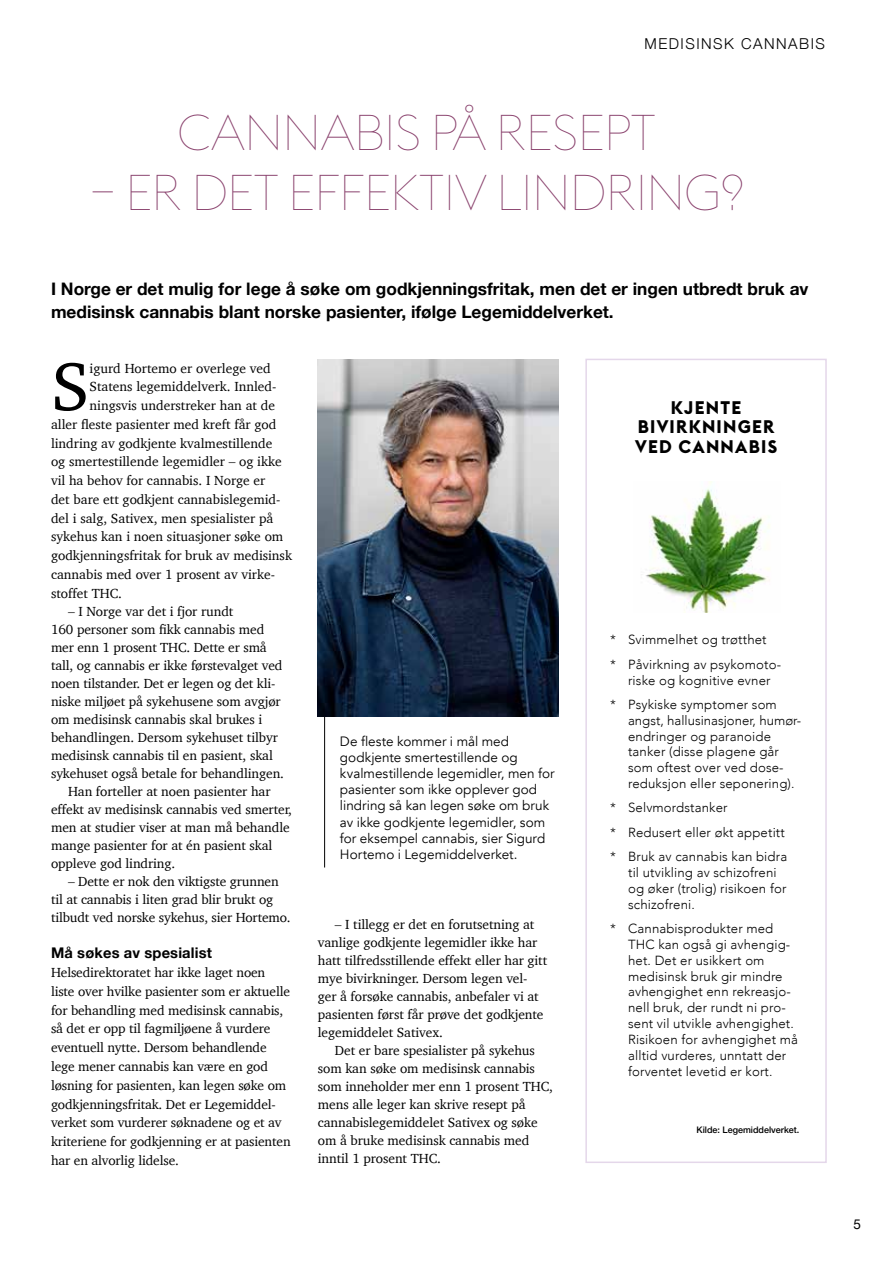
<style>
.page{position:relative;width:893px;height:1263px;background:#fff}
.page>*{position:absolute;margin:0;border:0;box-sizing:border-box;transform-origin:0 0}
.t1{font:69.45px "Charter";color:#000}
.t2{font:200 49.5px "Euclid Flex";color:#883f6b}
.t3{font:700 18px/19.5px "Euclid Flex";letter-spacing:.07em;color:#000;text-align:center}
.t4{font:700 17.25px/22.5px "Helvetica Neue";color:#000}
.t5{font:300 15px "Helvetica Neue";letter-spacing:.1em;color:#000}
.t6{font:700 14.7px "Helvetica Neue";letter-spacing:.01em;color:#000}
.t7{font:13.5px/18px "Charter";letter-spacing:-.005em;color:#000}
.t8{font:13.5px/16.2px "Avenir";color:#000}
.t9{font:13.5px "Helvetica Neue";color:#000}
.t10{font:300 13.2px/15.9px "Avenir";letter-spacing:.01em;color:#000}
.t11{font:500 9px "Helvetica Neue";color:#000}
</style>
<div class="page">
<hr style="left:324px;top:708px;width:1px;height:159px;background:#000">
<img style="left:317px;top:359px;width:241px;height:358px">
<div style="left:585px;top:359px;width:242px;height:804px;border:2px solid #e4d7ea"></div>
<img style="left:645px;top:482px;width:125px;height:130px">
<p class="t5" style="left:645px;top:31px;width:182px">MEDISINSK CANNABIS</p>
<h2 class="t2" style="left:178px;top:104px;width:480px">CANNABIS PÅ RESEPT</h2>
<h2 class="t2" style="left:90px;top:164px;width:655px">– ER DET EFFEKTIV LINDRING?</h2>
<p class="t4" style="left:51px;top:278px;width:759px">I Norge er det mulig for lege å søke om godkjenningsfritak, men det er ingen utbredt bruk av medisinsk cannabis blant norske pasienter, ifølge Legemiddelverket.</p>
<h1 class="t1" style="left:51px;top:326px;width:40px">S</h1>
<p class="t7" style="left:90px;top:359px;width:183px">igurd Hortemo er overlege ved</p>
<p class="t7" style="left:90px;top:378px;width:188px">Statens legemiddelverk. Innled-</p>
<p class="t7" style="left:90px;top:396px;width:187px">ningsvis understreker han at de</p>
<p class="t7" style="left:51px;top:415px;width:227px">aller fleste pasienter med kreft får god</p>
<p class="t7" style="left:51px;top:434px;width:223px">lindring av godkjente kvalmestillende</p>
<p class="t7" style="left:51px;top:453px;width:232px">og smertestillende legemidler – og ikke</p>
<p class="t7" style="left:51px;top:471px;width:216px">vil ha behov for cannabis. I Norge er</p>
<p class="t7" style="left:51px;top:490px;width:231px">det bare ett godkjent cannabislegemid-</p>
<p class="t7" style="left:51px;top:509px;width:224px">del i salg, Sativex, men spesialister på</p>
<p class="t7" style="left:51px;top:528px;width:234px">sykehus kan i noen situasjoner søke om</p>
<p class="t7" style="left:51px;top:546px;width:242px">godkjenningsfritak for bruk av medisinsk</p>
<p class="t7" style="left:51px;top:565px;width:225px">cannabis med over 1 prosent av virke-</p>
<p class="t7" style="left:51px;top:584px;width:73px">stoffet THC.</p>
<p class="t7" style="left:68px;top:602px;width:167px">– I Norge var det i fjor rundt</p>
<p class="t7" style="left:51px;top:620px;width:215px">160 personer som fikk cannabis med</p>
<p class="t7" style="left:51px;top:638px;width:217px">mer enn 1 prosent THC. Dette er små</p>
<p class="t7" style="left:51px;top:656px;width:233px">tall, og cannabis er ikke førstevalget ved</p>
<p class="t7" style="left:51px;top:674px;width:226px">noen tilstander. Det er legen og det kli-</p>
<p class="t7" style="left:51px;top:692px;width:231px">niske miljøet på sykehusene som avgjør</p>
<p class="t7" style="left:51px;top:710px;width:213px">om medisinsk cannabis skal brukes i</p>
<p class="t7" style="left:51px;top:728px;width:228px">behandlingen. Dersom sykehuset tilbyr</p>
<p class="t7" style="left:51px;top:746px;width:223px">medisinsk cannabis til en pasient, skal</p>
<p class="t7" style="left:51px;top:764px;width:235px">sykehuset også betale for behandlingen.</p>
<p class="t7" style="left:68px;top:782px;width:204px">Han forteller at noen pasienter har</p>
<p class="t7" style="left:51px;top:800px;width:242px">effekt av medisinsk cannabis ved smerter,</p>
<p class="t7" style="left:51px;top:818px;width:240px">men at studier viser at man må behandle</p>
<p class="t7" style="left:51px;top:836px;width:223px">mange pasienter for at én pasient skal</p>
<p class="t7" style="left:51px;top:854px;width:126px">oppleve god lindring.</p>
<p class="t7" style="left:51px;top:872px;width:241px;text-indent:17px">– Dette er nok den viktigste grunnen til at cannabis i liten grad blir brukt og tilbudt ved norske sykehus, sier Hortemo.</p>
<p class="t6" style="left:51px;top:942px;width:162px">Må søkes av spesialist</p>
<p class="t7" style="left:51px;top:963px;width:241px;line-height:18.8px">Helsedirektoratet har ikke laget noen liste over hvilke pasienter som er aktuelle for behandling med medisinsk cannabis, så det er opp til fagmiljøene å vurdere eventuell nytte. Dersom behandlende lege mener cannabis kan være en god løsning for pasienten, kan legen søke om godkjenningsfritak. Det er Legemiddel&shy;verket som vurderer søknadene og et av kriteriene for godkjenning er at pasienten har en alvorlig lidelse.</p>
<p class="t8" style="left:340px;top:733px;width:216px">De fleste kommer i mål med godkjente smertestillende og kvalmestillende legemidler, men for pasienter som ikke opplever god lindring så kan legen søke om bruk av ikke godkjente legemidler, som for eksempel cannabis, sier Sigurd<br>Hortemo i Legemiddelverket.</p>
<p class="t7" style="left:318px;top:915px;width:231px;text-indent:17px">– I tillegg er det en forutsetning at vanlige godkjente legemidler ikke har hatt tilfredsstillende effekt eller har gitt mye bivirkninger. Dersom legen vel&shy;ger å forsøke cannabis, anbefaler vi at pasienten først får prøve det godkjente legemiddelet Sativex.</p>
<p class="t7" style="left:318px;top:1041px;width:237px;text-indent:17px">Det er bare spesialister på sykehus som kan søke om medisinsk cannabis som inneholder mer enn 1 prosent THC, mens alle leger kan skrive resept på cannabislegemiddelet Sativex og søke om å bruke medisinsk cannabis med inntil 1 prosent THC.</p>
<h3 class="t3" style="left:635px;top:398px;width:143px">KJENTE<br>BIVIRKNINGER<br>VED CANNABIS</h3>
<p class="t10" style="left:610px;top:628px;width:172px;line-height:24.3px">* Svimmelhet og trøtthet<br>* Påvirkning av psykomoto-</p>
<p class="t10" style="left:610px;top:668px;width:168px;line-height:24.3px;text-indent:18px">riske og kognitive evner * Psykiske symptomer som</p>
<p class="t10" style="left:628px;top:712px;width:175px">angst, hallusinasjoner, humør&shy;endringer og paranoide tanker (disse plagene går som oftest over ved dose&shy;reduksjon eller seponering).</p>
<p class="t10" style="left:610px;top:796px;width:179px;line-height:24.3px">* Selvmordstanker<br>* Redusert eller økt appetitt * Bruk av cannabis kan bidra</p>
<p class="t10" style="left:628px;top:864px;width:160px">til utvikling av schizofreni og øker (trolig) risikoen for schizofreni.</p>
<p class="t10" style="left:628px;top:920px;width:171px;text-indent:-18px">* Cannabisprodukter med<br>THC kan også gi avhengig&shy;het. Det er usikkert om medisinsk bruk gir mindre avhengighet enn rekreasjo&shy;nell bruk, der rundt ni pro&shy;sent vil utvikle avhengighet.<br>Risikoen for avhengighet må alltid vurderes, unntatt der forventet levetid er kort.</p>
<p class="t11" style="left:697px;top:1123px;width:104px">Kilde: Legemiddelverket.</p>
<p class="t9" style="left:854px;top:1214px;width:9px">5</p>
</div>
